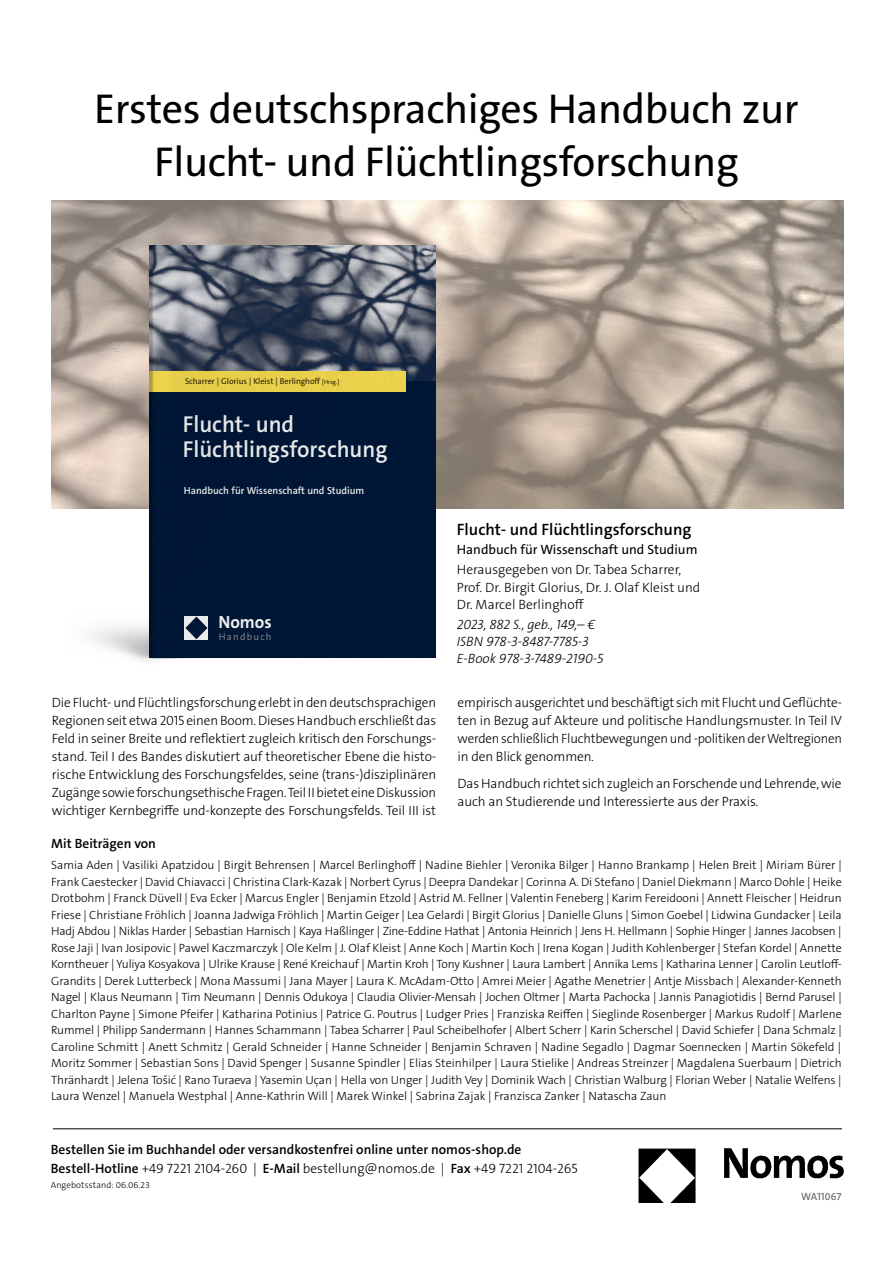
<style>
.page{position:relative;width:893px;height:1263px;background:#fff}
.page>*{position:absolute;margin:0;border:0;box-sizing:border-box;transform-origin:0 0}
.t1{font:42px/52.5px "The Sans Os F";letter-spacing:-.01em;color:#000;text-align:center}
.t2{font:600 23.1px/24.3px "The Sans C5";color:#fff}
.t3{font:700 17.7px "The Sans C5";color:#fff}
.t4{font:600 16.5px "The Sans Os F";color:#000}
.t5{font:300 13.5px/18px "The Sans Os F";letter-spacing:-.01em;color:#000}
.t6{font:600 13.5px "The Sans C5";color:#000}
.t7{font:italic 300 13.5px/17.2px "The Sans Os F";color:#000}
.t8{font:13.5px "The Sans Os F";color:#000}
.t9{font:600 13.5px "The Sans Os F";color:#000}
.t10{font:300 12px/16.5px "The Sans Os F";color:#000;text-align:justify}
.t11{font:10.5px "The Sans C5";letter-spacing:-.015em;color:#626261}
.t12{font:600 10.35px "The Sans C5";color:#fff}
.t13{font:300 10.05px "The Sans C5";letter-spacing:.125em;color:#9c9c9d}
.t14{font:300 9px "The Sans C5";letter-spacing:.015em;color:#000}
.t15{font:8.55px "The Sans C5";color:#31220a}
.s1{font-size:6.15px}
.s2{font-weight:600}
</style>
<div class="page">
<hr style="left:53px;top:1128px;width:789px;height:1px;background:#000">
<img style="left:638px;top:1148px;width:206px;height:54px">
<img style="left:51px;top:200px;width:792px;height:308px">
<img style="left:65px;top:246px;width:138px;height:415px">
<img style="left:150px;top:246px;width:286px;height:135px">
<div style="left:150px;top:381px;width:286px;height:277px;background:#00193b"></div>
<div style="left:150px;top:371px;width:256px;height:20px;background:#e7cf4b"></div>
<div style="left:185px;top:616px;width:23px;height:24px;background:#ebebeb"></div>
<svg style="left:185px;top:617px;width:23px;height:22px"></svg>
<h1 class="t1" style="left:94px;top:83px;width:706px">Erstes deutschsprachiges Handbuch zur<br>Flucht- und Flüchtlingsforschung</h1>
<p class="t15" style="left:185px;top:376px;width:156px">Scharrer | Glorius | Kleist | Berlinghoff <span class="s1">[Hrsg.]</span></p>
<h2 class="t2" style="left:183px;top:413px;width:206px">Flucht- und<br>Flüchtlingsforschung</h2>
<p class="t12" style="left:184px;top:483px;width:182px">Handbuch für Wissenschaft und Studium</p>
<h3 class="t3" style="left:218px;top:611px;width:55px">Nomos</h3>
<p class="t13" style="left:219px;top:630px;width:54px">Handbuch</p>
<h3 class="t4" style="left:457px;top:519px;width:236px">Flucht- und Flüchtlingsforschung</h3>
<p class="t8" style="left:457px;top:541px;width:242px">Handbuch für Wissenschaft und Studium</p>
<p class="t5" style="left:457px;top:561px;width:245px">Herausgegeben von Dr. Tabea Scharrer,<br>Prof. Dr. Birgit Glorius, Dr. J. Olaf Kleist und<br>Dr. Marcel Berlinghoff</p>
<p class="t7" style="left:457px;top:616px;width:148px">2023, 882 S., geb., 149,– €<br>ISBN 978-3-8487-7785-3<br>E-Book 978-3-7489-2190-5</p>
<p class="t5" style="left:52px;top:694px;width:386px;text-align:justify">Die Flucht- und Flüchtlingsforschung erlebt in den deutschsprachigen Regionen seit etwa 2015 einen Boom. Dieses Handbuch erschließt das Feld in seiner Breite und reflektiert zugleich kritisch den Forschungs&shy;stand. Teil I des Bandes diskutiert auf theoretischer Ebene die histo&shy;rische Entwicklung des Forschungsfeldes, seine (trans-)disziplinären Zugänge sowie forschungsethische Fragen. Teil II bietet eine Diskussion wichtiger Kernbegriffe und-konzepte des Forschungsfelds. Teil III ist</p>
<p class="t5" style="left:458px;top:694px;width:386px;text-align:justify">empirisch ausgerichtet und beschäftigt sich mit Flucht und Geflüchte&shy;ten in Bezug auf Akteure und politische Handlungsmuster. In Teil IV werden schließlich Fluchtbewegungen und -politiken der Weltregionen in den Blick genommen.</p>
<p class="t5" style="left:458px;top:774px;width:386px">Das Handbuch richtet sich zugleich an Forschende und Lehrende, wie auch an Studierende und Interessierte aus der Praxis.</p>
<p class="t9" style="left:51px;top:835px;width:106px">Mit Beiträgen von</p>
<p class="t10" style="left:51px;top:857px;width:792px">Samia Aden | Vasiliki Apatzidou | Birgit Behrensen | Marcel Berlinghoff | Nadine Biehler | Veronika Bilger | Hanno Brankamp | Helen Breit | Miriam Bürer | Frank Caestecker | David Chiavacci | Christina Clark-Kazak | Norbert Cyrus | Deepra Dandekar | Corinna A. Di Stefano | Daniel Diekmann | Marco Dohle | Heike Drotbohm | Franck Düvell | Eva Ecker | Marcus Engler | Benjamin Etzold | Astrid M. Fellner | Valentin Feneberg | Karim Fereidooni | Annett Fleischer | Heidrun Friese | Christiane Fröhlich | Joanna Jadwiga Fröhlich | Martin Geiger | Lea Gelardi | Birgit Glorius | Danielle Gluns | Simon Goebel | Lidwina Gundacker | Leila Hadj Abdou | Niklas Harder | Sebastian Harnisch | Kaya Haßlinger | Zine-Eddine Hathat | Antonia Heinrich | Jens H. Hellmann | Sophie Hinger | Jannes Jacobsen | Rose Jaji | Ivan Josipovic | Pawel Kaczmarczyk | Ole Kelm | J. Olaf Kleist | Anne Koch | Martin Koch | Irena Kogan | Judith Kohlenberger | Stefan Kordel | Annette Korntheuer | Yuliya Kosyakova | Ulrike Krause | René Kreichauf | Martin Kroh | Tony Kushner | Laura Lambert | Annika Lems | Katharina Lenner | Carolin Leutloff-Grandits | Derek Lutterbeck | Mona Massumi | Jana Mayer | Laura K. McAdam-Otto | Amrei Meier | Agathe Menetrier | Antje Missbach | Alexander-Kenneth Nagel | Klaus Neumann | Tim Neumann | Dennis Odukoya | Claudia Olivier-Mensah | Jochen Oltmer | Marta Pachocka | Jannis Panagiotidis | Bernd Parusel | Charlton Payne | Simone Pfeifer | Katharina Potinius | Patrice G. Poutrus | Ludger Pries | Franziska Reiffen | Sieglinde Rosenberger | Markus Rudolf | Marlene Rummel | Philipp Sandermann | Hannes Schammann | Tabea Scharrer | Paul Scheibelhofer | Albert Scherr | Karin Scherschel | David Schiefer | Dana Schmalz | Caroline Schmitt | Anett Schmitz | Gerald Schneider | Hanne Schneider | Benjamin Schraven | Nadine Segadlo | Dagmar Soennecken | Martin Sökefeld | Moritz Sommer | Sebastian Sons | David Spenger | Susanne Spindler | Elias Steinhilper | Laura Stielike | Andreas Streinzer | Magdalena Suerbaum | Dietrich Thränhardt | Jelena Tošić | Rano Turaeva | Yasemin Uçan | Hella von Unger | Judith Vey | Dominik Wach | Christian Walburg | Florian Weber | Natalie Welfens | Laura Wenzel | Manuela Westphal | Anne-Kathrin Will | Marek Winkel | Sabrina Zajak | Franzisca Zanker | Natascha Zaun</p>
<p class="t6" style="left:51px;top:1140px;width:472px">Bestellen Sie im Buchhandel oder versandkostenfrei online unter nomos-shop.de</p>
<p class="t5" style="left:51px;top:1159px;width:528px"><span class="s2">Bestell-Hotline</span> +49 7221 2104-260 | <span class="s2">E-Mail</span> bestellung@nomos.de | <span class="s2">Fax</span> +49 7221 2104-265</p>
<p class="t14" style="left:51px;top:1179px;width:100px">Angebotsstand: 06.06.23</p>
<p class="t11" style="left:801px;top:1189px;width:42px">WA11067</p>
</div>
